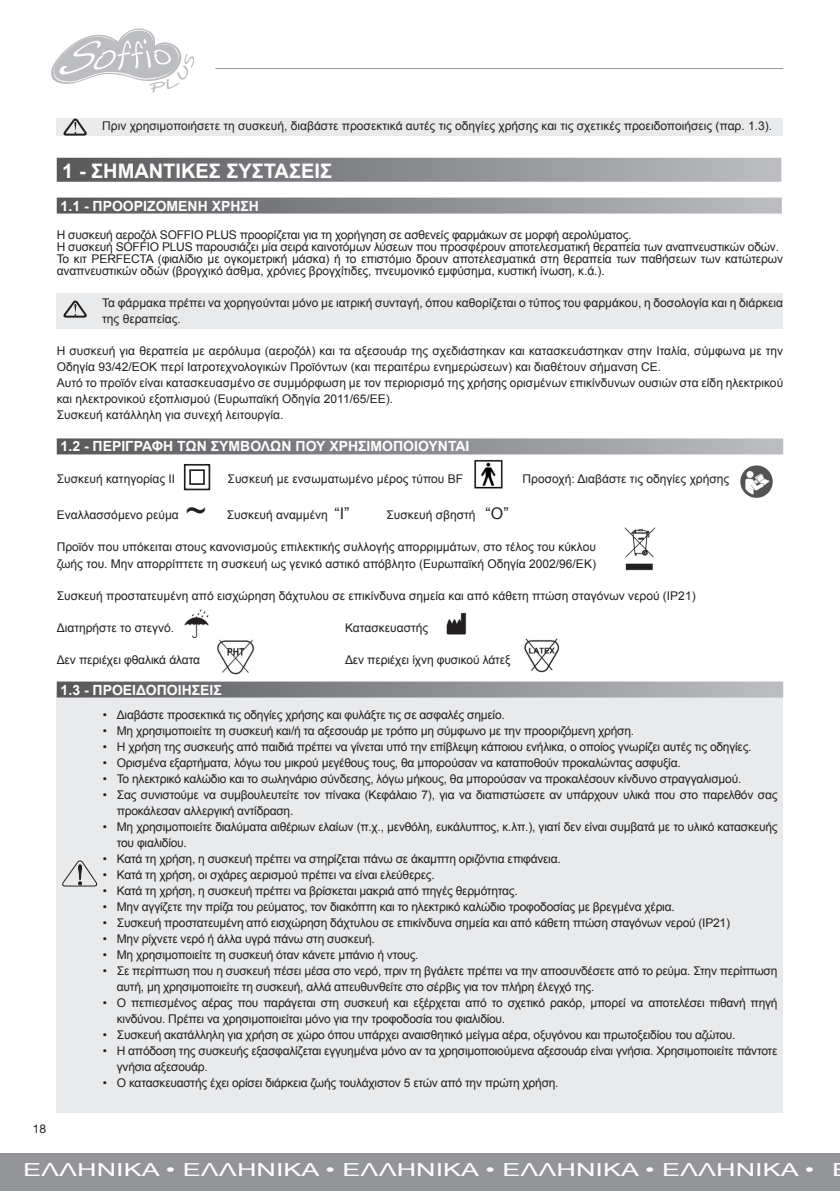
<style>
.page{position:relative;width:840px;height:1191px;background:#fff}
.page>*{position:absolute;margin:0;border:0;box-sizing:border-box;transform-origin:0 0}
.t1{font:36px "Arial";color:#231f20}
.t2{font:700 20px "Arial";color:#fff}
.t3{font:18px "Arial";color:#fff;scale:1.5 1}
.t4{font:700 14px "Arial";color:#fff}
.t5{font:12px/16px "Arial";letter-spacing:-.02em;color:#231f20}
.t6{font:12px/16px "Arial";color:#231f20}
.t7{font:12px "Helvetica Neue LT Std";color:#231f20}
.s1{font-size:16px}
</style>
<div class="page">
<div style="left:0;top:1153px;width:839px;height:38px;background:#939598"></div>
<div style="left:57px;top:692px;width:725px;height:420px;background:#e9eaeb"></div>
<div style="left:57px;top:293px;width:725px;height:36px;background:#e9eaeb"></div>
<svg style="left:63px;top:300px;width:24px;height:18px"></svg>
<div style="left:57px;top:118px;width:725px;height:18px;background:#e9eaeb"></div>
<svg style="left:63px;top:118px;width:24px;height:18px"></svg>
<svg style="left:62px;top:860px;width:36px;height:27px"></svg>
<img style="left:446px;top:612px;width:21px;height:23px">
<img style="left:624px;top:527px;width:32px;height:44px">
<svg style="left:183px;top:463px;width:28px;height:28px"></svg>
<img style="left:217px;top:639px;width:38px;height:36px">
<img style="left:524px;top:638px;width:36px;height:35px">
<img style="left:474px;top:459px;width:29px;height:30px">
<img style="left:184px;top:609px;width:25px;height:30px">
<hr style="left:215px;top:68px;width:567px;height:1px;background:#939598">
<svg style="left:51px;top:28px;width:143px;height:65px"></svg>
<div style="left:57px;top:158px;width:723px;height:24px;background:linear-gradient(to right,#58595c,#bcbec1)"></div>
<div style="left:57px;top:197px;width:724px;height:16px;background:linear-gradient(to right,#58595c,#bcbec1)"></div>
<div style="left:57px;top:438px;width:725px;height:16px;background:linear-gradient(to right,#58595c,#bcbec1)"></div>
<div style="left:57px;top:681px;width:725px;height:16px;background:linear-gradient(to right,#58595c,#bcbec1)"></div>
<img style="left:740px;top:465px;width:32px;height:33px">
<p class="t6" style="left:102px;top:118px;width:671px">Πριν χρησιμοποιήσετε τη συσκευή, διαβάστε προσεκτικά αυτές τις οδηγίες χρήσης και τις σχετικές προειδοποιήσεις (παρ. 1.3).</p>
<h2 class="t2" style="left:62px;top:157px;width:271px">1 - ΣΗΜΑΝΤΙΚΕΣ ΣΥΣΤΑΣΕΙΣ</h2>
<p class="t4" style="left:61px;top:196px;width:200px">1.1 - ΠΡΟΟΡΙΖΟΜΕΝΗ ΧΡΗΣΗ</p>
<p class="t5" style="left:57px;top:228px;width:727px;line-height:12px">Η συσκευή αεροζόλ SOFFIO PLUS προορίζεται για τη χορήγηση σε ασθενείς φαρμάκων σε μορφή αερολύματος.<br>Η συσκευή SOFFIO PLUS παρουσιάζει μία σειρά καινοτόμων λύσεων που προσφέρουν αποτελεσματική θεραπεία των αναπνευστικών οδών.<br>Το κιτ PERFECTA (φιαλίδιο με ογκομετρική μάσκα) ή το επιστόμιο δρουν αποτελεσματικά στη θεραπεία των παθήσεων των κατώτερων αναπνευστικών οδών (βρογχικό άσθμα, χρόνιες βρογχίτιδες, πνευμονικό εμφύσημα, κυστική ίνωση, κ.ά.).</p>
<p class="t6" style="left:102px;top:294px;width:682px">Τα φάρμακα πρέπει να χορηγούνται μόνο με ιατρική συνταγή, όπου καθορίζεται ο τύπος του φαρμάκου, η δοσολογία και η διάρκεια της θεραπείας.</p>
<p class="t6" style="left:57px;top:342px;width:727px">Η συσκευή για θεραπεία με αερόλυμα (αεροζόλ) και τα αξεσουάρ της σχεδιάστηκαν και κατασκευάστηκαν στην Ιταλία, σύμφωνα με την Οδηγία 93/42/ΕΟΚ περί Ιατροτεχνολογικών Προϊόντων (και περαιτέρω ενημερώσεων) και διαθέτουν σήμανση CE.<br>Αυτό το προϊόν είναι κατασκευασμένο σε συμμόρφωση με τον περιορισμό της χρήσης ορισμένων επικίνδυνων ουσιών στα είδη ηλεκτρικού και ηλεκτρονικού εξοπλισμού (Ευρωπαϊκή Οδηγία 2011/65/ΕΕ).<br>Συσκευή κατάλληλη για συνεχή λειτουργία.</p>
<p class="t4" style="left:61px;top:437px;width:410px">1.2 - ΠΕΡΙΓΡΑΦΗ ΤΩΝ ΣΥΜΒΟΛΩΝ ΠΟΥ ΧΡΗΣΙΜΟΠΟΙΟΥΝΤΑΙ</p>
<p class="t6" style="left:57px;top:471px;width:120px">Συσκευή κατηγορίας II</p>
<p class="t6" style="left:227px;top:471px;width:237px">Συσκευή με ενσωματωμένο μέρος τύπου BF</p>
<p class="t6" style="left:522px;top:471px;width:208px">Προσοχή: Διαβάστε τις οδηγίες χρήσης</p>
<p class="t6" style="left:57px;top:507px;width:124px">Εναλλασσόμενο ρεύμα</p>
<h1 class="t1" style="left:185px;top:487px;width:23px">~</h1>
<p class="t6" style="left:226px;top:507px;width:124px">Συσκευή αναμμένη <span class="s1">“I”</span></p>
<p class="t6" style="left:386px;top:507px;width:124px">Συσκευή σβηστή <span class="s1">“O”</span></p>
<p class="t6" style="left:57px;top:539px;width:540px">Προϊόν που υπόκειται στους κανονισμούς επιλεκτικής συλλογής απορριμμάτων, στο τέλος του κύκλου ζωής του. Μην απορρίπτετε τη συσκευή ως γενικό αστικό απόβλητο (Ευρωπαϊκή Οδηγία 2002/96/ΕΚ)</p>
<p class="t6" style="left:57px;top:587px;width:640px">Συσκευή προστατευμένη από εισχώρηση δάχτυλου σε επικίνδυνα σημεία και από κάθετη πτώση σταγόνων νερού (IP21)</p>
<p class="t6" style="left:57px;top:619px;width:119px">Διατηρήστε το στεγνό.</p>
<p class="t6" style="left:345px;top:619px;width:85px">Κατασκευαστής</p>
<p class="t5" style="left:57px;top:651px;width:145px">Δεν περιέχει φθαλικά άλατα</p>
<p class="t5" style="left:345px;top:651px;width:167px">Δεν περιέχει ίχνη φυσικού λάτεξ</p>
<p class="t4" style="left:61px;top:680px;width:163px">1.3 - ΠΡΟΕΙΔΟΠΟΙΗΣΕΙΣ</p>
<p class="t5" style="left:103px;top:706px;width:403px">• Διαβάστε προσεκτικά τις οδηγίες χρήσης και φυλάξτε τις σε ασφαλές σημείο.</p>
<p class="t5" style="left:103px;top:722px;width:532px">• Μη χρησιμοποιείτε τη συσκευή και/ή τα αξεσουάρ με τρόπο μη σύμφωνο με την προοριζόμενη χρήση.</p>
<p class="t5" style="left:103px;top:738px;width:650px">• Η χρήση της συσκευής από παιδιά πρέπει να γίνεται υπό την επίβλεψη κάποιου ενήλικα, ο οποίος γνωρίζει αυτές τις οδηγίες.</p>
<p class="t5" style="left:103px;top:754px;width:579px">• Ορισμένα εξαρτήματα, λόγω του μικρού μεγέθους τους, θα μπορούσαν να καταποθούν προκαλώντας ασφυξία.</p>
<p class="t5" style="left:103px;top:770px;width:639px">• Το ηλεκτρικό καλώδιο και το σωληνάριο σύνδεσης, λόγω μήκους, θα μπορούσαν να προκαλέσουν κίνδυνο στραγγαλισμού.</p>
<p class="t5" style="left:117px;top:786px;width:661px;text-indent:-14px">• Σας συνιστούμε να συμβουλευτείτε τον πίνακα (Κεφάλαιο 7), για να διαπιστώσετε αν υπάρχουν υλικά που στο παρελθόν σας προκάλεσαν αλλεργική αντίδραση.</p>
<p class="t5" style="left:117px;top:818px;width:661px;text-indent:-14px">• Μη χρησιμοποιείτε διαλύματα αιθέριων ελαίων (π.χ., μενθόλη, ευκάλυπτος, κ.λπ.), γιατί δεν είναι συμβατά με το υλικό κατασκευής του φιαλιδίου.</p>
<p class="t5" style="left:103px;top:850px;width:459px">• Κατά τη χρήση, η συσκευή πρέπει να στηρίζεται πάνω σε άκαμπτη οριζόντια επιφάνεια.</p>
<p class="t5" style="left:103px;top:866px;width:333px">• Κατά τη χρήση, οι σχάρες αερισμού πρέπει να είναι ελεύθερες.</p>
<p class="t5" style="left:103px;top:882px;width:416px">• Κατά τη χρήση, η συσκευή πρέπει να βρίσκεται μακριά από πηγές θερμότητας.</p>
<p class="t5" style="left:103px;top:898px;width:573px">• Μην αγγίζετε την πρίζα του ρεύματος, τον διακόπτη και το ηλεκτρικό καλώδιο τροφοδοσίας με βρεγμένα χέρια.</p>
<p class="t5" style="left:103px;top:914px;width:628px">• Συσκευή προστατευμένη από εισχώρηση δάχτυλου σε επικίνδυνα σημεία και από κάθετη πτώση σταγόνων νερού (IP21)</p>
<p class="t5" style="left:103px;top:930px;width:273px">• Μην ρίχνετε νερό ή άλλα υγρά πάνω στη συσκευή.</p>
<p class="t5" style="left:103px;top:946px;width:317px">• Μη χρησιμοποιείτε τη συσκευή όταν κάνετε μπάνιο ή ντους.</p>
<p class="t5" style="left:117px;top:962px;width:661px;text-indent:-14px">• Σε περίπτωση που η συσκευή πέσει μέσα στο νερό, πριν τη βγάλετε πρέπει να την αποσυνδέσετε από το ρεύμα. Στην περίπτωση αυτή, μη χρησιμοποιείτε τη συσκευή, αλλά απευθυνθείτε στο σέρβις για τον πλήρη έλεγχό της.</p>
<p class="t5" style="left:117px;top:994px;width:661px;text-indent:-14px">• Ο πεπιεσμένος αέρας που παράγεται στη συσκευή και εξέρχεται από το σχετικό ρακόρ, μπορεί να αποτελέσει πιθανή πηγή κινδύνου. Πρέπει να χρησιμοποιείται μόνο για την τροφοδοσία του φιαλιδίου.</p>
<p class="t5" style="left:103px;top:1026px;width:634px">• Συσκευή ακατάλληλη για χρήση σε χώρο όπου υπάρχει αναισθητικό μείγμα αέρα, οξυγόνου και πρωτοξειδίου του αζώτου.</p>
<p class="t5" style="left:117px;top:1042px;width:661px;text-indent:-14px">• Η απόδοση της συσκευής εξασφαλίζεται εγγυημένα μόνο αν τα χρησιμοποιούμενα αξεσουάρ είναι γνήσια. Χρησιμοποιείτε πάντοτε γνήσια αξεσουάρ.</p>
<p class="t5" style="left:103px;top:1074px;width:457px">• Ο κατασκευαστής έχει ορίσει διάρκεια ζωής τουλάχιστον 5 ετών από την πρώτη χρήση.</p>
<p class="t7" style="left:33px;top:1122px;width:15px">18</p>
<h3 class="t3" style="left:23px;top:1157px;width:528px">ΕΛΛΗΝΙΚΑ • ΕΛΛΗΝΙΚΑ • ΕΛΛΗΝΙΚΑ • ΕΛΛΗΝΙΚΑ • ΕΛΛΗΝΙΚΑ •</h3>
</div>
